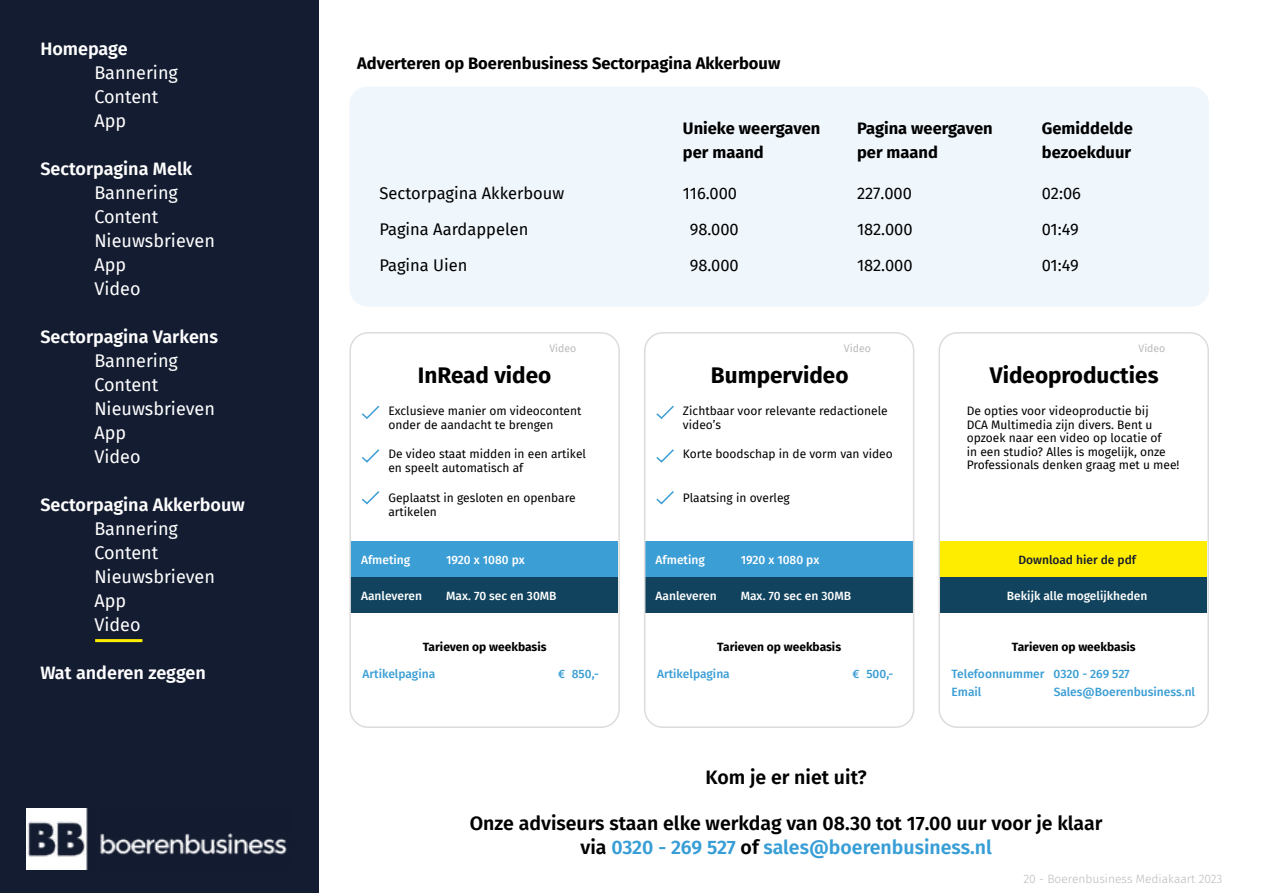
<style>
.page{position:relative;width:1263px;height:893px;background:#fff}
.page>*{position:absolute;margin:0;border:0;box-sizing:border-box;transform-origin:0 0}
.t1{font:700 22.5px "Fira Sans";color:#000}
.t2{font:600 19.5px/23.4px "Fira Sans";color:#000;text-align:center}
.t3{font:18px/24px "Fira Sans";color:#fff}
.t4{font:600 18px "Fira Sans";color:#fff}
.t5{font:700 16.5px/24px "Fira Sans";color:#000}
.t6{font:16.5px/36px "Fira Sans";color:#000}
.t7{font:16.5px/36px "Fira Sans";letter-spacing:-.02em;color:#000}
.t8{font:12px/13.5px "Fira Sans";color:#000}
.t9{font:500 12px "Fira Sans";color:#fff}
.t10{font:500 12px/18px "Fira Sans";color:#3b9ed5}
.t11{font:700 12px "Fira Sans";color:#000}
.t12{font:300 12px "Fira Sans";color:#bababa}
.t13{font:500 12px "Fira Sans";color:#151d31}
.t14{font:10.5px "Fira Sans";color:#bababa}
.s1{color:#389ed6}
</style>
<div class="page">
<div style="left:0;top:0;width:319px;height:893px;background:#141c31"></div>
<img style="left:27px;top:809px;width:260px;height:60px">
<hr style="left:95px;top:639px;width:47px;height:3px;background:#ffed00">
<svg style="left:362px;top:405px;width:18px;height:14px"></svg>
<svg style="left:362px;top:449px;width:18px;height:14px"></svg>
<svg style="left:362px;top:491px;width:18px;height:14px"></svg>
<div style="left:350px;top:541px;width:268px;height:36px;background:#3b9ed5"></div>
<div style="left:350px;top:577px;width:268px;height:35px;background:#11435e"></div>
<div style="left:349px;top:332px;width:271px;height:396px;border:2px solid #dcdcdc;border-radius:18px"></div>
<svg style="left:656px;top:405px;width:18px;height:14px"></svg>
<svg style="left:656px;top:449px;width:18px;height:14px"></svg>
<svg style="left:656px;top:491px;width:18px;height:14px"></svg>
<div style="left:645px;top:541px;width:268px;height:36px;background:#3b9ed5"></div>
<div style="left:645px;top:577px;width:268px;height:35px;background:#11435e"></div>
<div style="left:644px;top:332px;width:270px;height:396px;border:2px solid #dcdcdc;border-radius:18px"></div>
<div style="left:939px;top:577px;width:268px;height:35px;background:#11435e"></div>
<div style="left:939px;top:541px;width:268px;height:36px;background:#ffed00"></div>
<div style="left:938px;top:332px;width:271px;height:396px;border:2px solid #dcdcdc;border-radius:18px"></div>
<div style="left:349px;top:86px;width:860px;height:221px;background:#eff6fc;border-radius:18px"></div>
<h3 class="t4" style="left:40px;top:34px;width:89px">Homepage</h3>
<h3 class="t3" style="left:94px;top:60px;width:85px">Bannering<br>Content<br>App</h3>
<h3 class="t4" style="left:40px;top:154px;width:153px">Sectorpagina Melk</h3>
<h3 class="t3" style="left:94px;top:180px;width:122px">Bannering<br>Content<br>Nieuwsbrieven<br>App<br>Video</h3>
<h3 class="t4" style="left:40px;top:322px;width:179px">Sectorpagina Varkens</h3>
<h3 class="t3" style="left:94px;top:348px;width:122px">Bannering<br>Content<br>Nieuwsbrieven<br>App<br>Video</h3>
<h3 class="t4" style="left:40px;top:490px;width:206px">Sectorpagina Akkerbouw</h3>
<h3 class="t3" style="left:94px;top:516px;width:122px">Bannering<br>Content<br>Nieuwsbrieven<br>App<br>Video</h3>
<h3 class="t4" style="left:40px;top:658px;width:167px">Wat anderen zeggen</h3>
<h3 class="t5" style="left:357px;top:51px;width:425px">Adverteren op Boerenbusiness Sectorpagina Akkerbouw</h3>
<h3 class="t5" style="left:683px;top:115px;width:139px">Unieke weergaven per maand</h3>
<h3 class="t5" style="left:857px;top:115px;width:137px">Pagina weergaven per maand</h3>
<h3 class="t5" style="left:1042px;top:115px;width:93px">Gemiddelde bezoekduur</h3>
<h3 class="t6" style="left:379px;top:174px;width:186px">Sectorpagina Akkerbouw<br>Pagina Aardappelen<br>Pagina Uien</h3>
<h3 class="t6" style="left:683px;top:174px;width:57px;text-align:center">116.000<br>98.000<br>98.000</h3>
<h3 class="t6" style="left:857px;top:174px;width:57px;text-align:justify">227.000<br>182.000<br>182.000</h3>
<h3 class="t7" style="left:1042px;top:174px;width:41px">02:06<br>01:49<br>01:49</h3>
<p class="t14" style="left:549px;top:340px;width:28px">Video</p>
<p class="t14" style="left:844px;top:340px;width:28px">Video</p>
<p class="t14" style="left:1138px;top:340px;width:28px">Video</p>
<h1 class="t1" style="left:418px;top:356px;width:135px">InRead video</h1>
<p class="t8" style="left:388px;top:404px;width:195px">Exclusieve manier om videocontent onder de aandacht te brengen</p>
<p class="t8" style="left:388px;top:447px;width:199px">De video staat midden in een artikel en speelt automatisch af</p>
<p class="t8" style="left:388px;top:491px;width:189px">Geplaatst in gesloten en openbare artikelen</p>
<h1 class="t1" style="left:711px;top:356px;width:139px">Bumpervideo</h1>
<p class="t8" style="left:683px;top:404px;width:206px">Zichtbaar voor relevante redactionele video’s</p>
<p class="t8" style="left:683px;top:447px;width:211px">Korte boodschap in de vorm van video</p>
<p class="t8" style="left:683px;top:491px;width:108px">Plaatsing in overleg</p>
<h1 class="t1" style="left:990px;top:356px;width:170px">Videoproducties</h1>
<p class="t8" style="left:967px;top:404px;width:214px">De opties voor videoproductie bij<br>DCA Multimedia zijn divers. Bent u opzoek naar een video op locatie of<br>in een studio? Alles is mogelijk, onze Professionals denken graag met u mee!</p>
<p class="t9" style="left:361px;top:550px;width:51px">Afmeting</p>
<p class="t9" style="left:446px;top:550px;width:80px">1920 x 1080 px</p>
<p class="t9" style="left:361px;top:586px;width:63px">Aanleveren</p>
<p class="t9" style="left:446px;top:586px;width:112px">Max. 70 sec en 30MB</p>
<p class="t9" style="left:656px;top:550px;width:51px">Afmeting</p>
<p class="t9" style="left:741px;top:550px;width:80px">1920 x 1080 px</p>
<p class="t9" style="left:656px;top:586px;width:63px">Aanleveren</p>
<p class="t9" style="left:741px;top:586px;width:112px">Max. 70 sec en 30MB</p>
<p class="t13" style="left:1018px;top:551px;width:119px">Download hier de pdf</p>
<p class="t9" style="left:1007px;top:586px;width:142px">Bekijk alle mogelijkheden</p>
<p class="t11" style="left:423px;top:637px;width:125px">Tarieven op weekbasis</p>
<p class="t11" style="left:717px;top:637px;width:125px">Tarieven op weekbasis</p>
<p class="t11" style="left:1012px;top:637px;width:125px">Tarieven op weekbasis</p>
<p class="t10" style="left:362px;top:664px;width:74px">Artikelpagina</p>
<p class="t10" style="left:558px;top:664px;width:42px">€ 850,-</p>
<p class="t10" style="left:657px;top:664px;width:74px">Artikelpagina</p>
<p class="t10" style="left:853px;top:664px;width:42px">€ 500,-</p>
<p class="t10" style="left:951px;top:664px;width:180px">Telefoonnummer 0320 - 269 527<br>Email</p>
<p class="t10" style="left:1054px;top:682px;width:143px">Sales@Boerenbusiness.nl</p>
<h2 class="t2" style="left:705px;top:764px;width:163px">Kom je er niet uit?</h2>
<h2 class="t2" style="left:470px;top:811px;width:634px">Onze adviseurs staan elke werkdag van 08.30 tot 17.00 uur voor je klaar via <span class="s1">0320 - 269 527</span> of <span class="s1">sales@boerenbusiness.nl</span></h2>
<p class="t12" style="left:1023px;top:871px;width:200px">20 - Boerenbusiness Mediakaart 2023</p>
</div>
